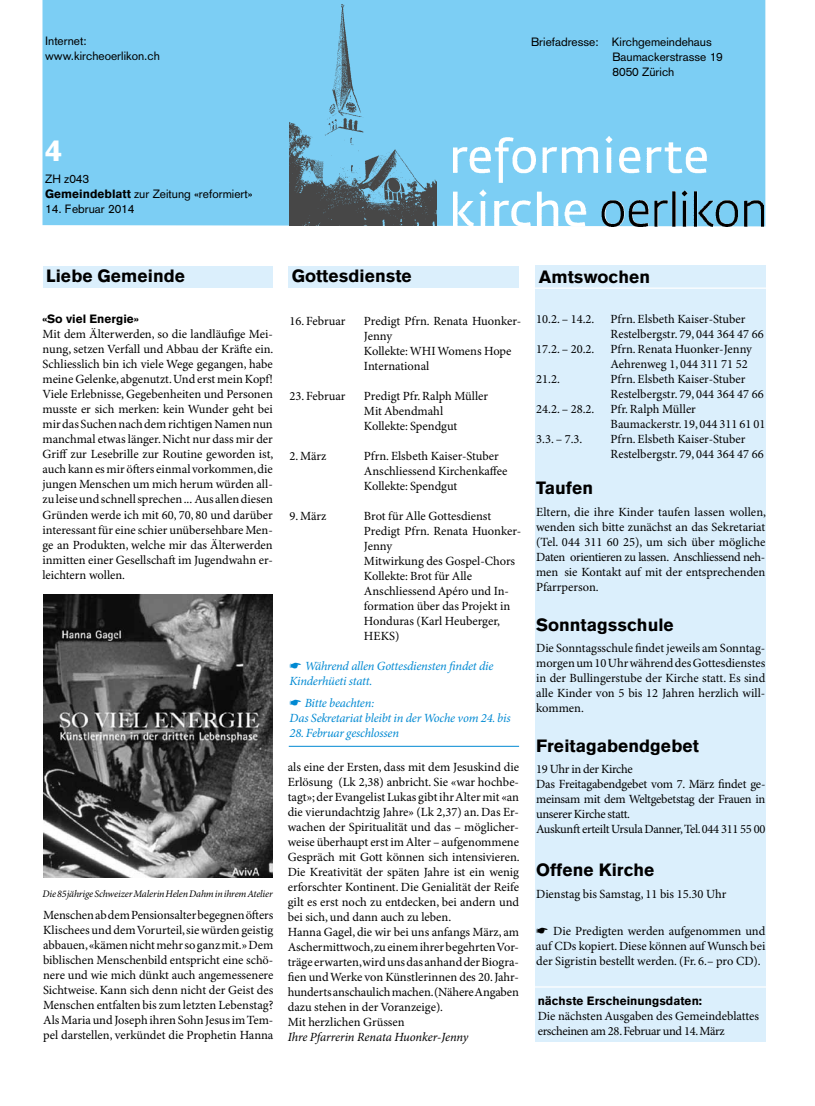
<style>
.page{position:relative;width:815px;height:1106px;background:#fff}
.page>*{position:absolute;margin:0;border:0;box-sizing:border-box;transform-origin:0 0}
.t1{font:900 30px "Akzidenz Grotesk";color:#fff}
.t2{font:900 17.5px "Akzidenz Grotesk";color:#000}
.t3{font:12.5px/15px "Minion Pro";letter-spacing:-.005em;color:#000}
.t4{font:12.5px/15px "Minion Pro";letter-spacing:-.025em;color:#000}
.t5{font:italic 12.5px/15px "Minion Pro";letter-spacing:-.02em;color:#0089d2}
.t6{font:italic 12.5px "Minion Pro";letter-spacing:-.01em;color:#000}
.t7{font:11.88px/15px "Akzidenz Grotesk";color:#000}
.t8{font:900 11.88px "Akzidenz Grotesk";color:#000}
.t9{font:italic 10px "Minion Pro";letter-spacing:-.01em;color:#000}
.s1{font-weight:900}
</style>
<div class="page">
<div style="left:535px;top:265px;width:230px;height:777px;background:#dbeffc"></div>
<div style="left:289px;top:266px;width:230px;height:21px;background:#dbeffc"></div>
<div style="left:43px;top:266px;width:230px;height:21px;background:#dbeffc"></div>
<div style="left:43px;top:0;width:722px;height:226px;background:#7ccef4"></div>
<img style="left:289px;top:0;width:147px;height:226px">
<hr style="left:531px;top:287px;width:248px;height:2px;background:#fff">
<hr style="left:527px;top:986px;width:248px;height:1px;background:#fff">
<img style="left:454px;top:136px;width:310px;height:90px">
<img style="left:597px;top:186px;width:167px;height:41px">
<img style="left:43px;top:594px;width:230px;height:283px">
<hr style="left:289px;top:746px;width:230px;height:1px;background:#0089d2">
<p class="t7" style="left:45px;top:33px;width:116px">Internet: www.kircheoerlikon.ch</p>
<p class="t7" style="left:612px;top:34px;width:112px;text-indent:-81px">Briefadresse: Kirchgemeindehaus<br>Baumackerstrasse 19<br>8050 Zürich</p>
<h1 class="t1" style="left:45px;top:132px;width:18px">4</h1>
<p class="t7" style="left:45px;top:172px;width:209px">ZH z043<br><span class="s1">Gemeindeblatt</span> zur Zeitung «reformiert»</p>
<p class="t7" style="left:45px;top:202px;width:91px">14. Februar 2014</p>
<h2 class="t2" style="left:46px;top:265px;width:141px">Liebe Gemeinde</h2>
<h2 class="t2" style="left:539px;top:266px;width:113px">Amtswochen</h2>
<p class="t3" style="left:536px;top:312px;width:60px">10.2. – 14.2.</p>
<p class="t3" style="left:611px;top:312px;width:155px">Pfrn. Elsbeth Kaiser-Stuber<br>Restelbergstr. 79, 044 364 47 66</p>
<p class="t3" style="left:536px;top:342px;width:60px">17.2. – 20.2.</p>
<p class="t3" style="left:611px;top:342px;width:143px">Pfrn. Renata Huonker-Jenny<br>Aehrenweg 1, 044 311 71 52</p>
<p class="t3" style="left:536px;top:372px;width:25px">21.2.</p>
<p class="t3" style="left:611px;top:372px;width:155px">Pfrn. Elsbeth Kaiser-Stuber<br>Restelbergstr. 79, 044 364 47 66</p>
<p class="t3" style="left:536px;top:402px;width:60px">24.2. – 28.2.</p>
<p class="t3" style="left:611px;top:402px;width:156px">Pfr. Ralph Müller<br>Baumackerstr. 19, 044 311 61 01</p>
<p class="t3" style="left:536px;top:432px;width:48px">3.3. – 7.3.</p>
<p class="t3" style="left:611px;top:432px;width:155px">Pfrn. Elsbeth Kaiser-Stuber<br>Restelbergstr. 79, 044 364 47 66</p>
<h2 class="t2" style="left:536px;top:478px;width:59px">Taufen</h2>
<p class="t3" style="left:536px;top:505px;width:231px;text-align:justify">Eltern, die ihre Kinder taufen lassen wollen, wenden sich bitte zunächst an das Sekretariat (Tel. 044 311 60 25), um sich über mögliche Daten orientieren zu lassen. Anschliessend neh&shy;men sie Kontakt auf mit der entsprechenden Pfarrperson.</p>
<h2 class="t2" style="left:536px;top:614px;width:139px">Sonntagsschule</h2>
<p class="t3" style="left:536px;top:641px;width:231px;text-align:justify">Die Sonntagsschule findet jeweils am Sonntag&shy;morgen um 10 Uhr während des Gottesdienstes in der Bullingerstube der Kirche statt. Es sind alle Kinder von 5 bis 12 Jahren herzlich will&shy;kommen.</p>
<h2 class="t2" style="left:536px;top:735px;width:164px">Freitagabendgebet</h2>
<p class="t4" style="left:536px;top:762px;width:231px">19 Uhr in der Kirche<br>Das Freitagabendgebet vom 7. März findet ge&shy;meinsam mit dem Weltgebetstag der Frauen in unserer Kirche statt.<br>Auskunft erteilt Ursula Danner, Tel. 044 311 55 00</p>
<h2 class="t2" style="left:536px;top:859px;width:120px">Offene Kirche</h2>
<p class="t3" style="left:536px;top:886px;width:192px">Dienstag bis Samstag, 11 bis 15.30 Uhr</p>
<p class="t3" style="left:536px;top:924px;width:231px;text-align:justify">☛ Die Predigten werden aufgenommen und auf CDs kopiert. Diese können auf Wunsch bei der Sigristin bestellt werden. (Fr. 6.– pro CD).</p>
<h2 class="t2" style="left:292px;top:265px;width:122px">Gottesdienste</h2>
<p class="t3" style="left:290px;top:314px;width:58px">16. Februar</p>
<p class="t3" style="left:364px;top:314px;width:159px">Predigt Pfrn. Renata Huonker-<br>Jenny<br>Kollekte: WHI Womens Hope<br>International</p>
<p class="t3" style="left:290px;top:389px;width:58px">23. Februar</p>
<p class="t3" style="left:364px;top:389px;width:126px">Predigt Pfr. Ralph Müller<br>Mit Abendmahl<br>Kollekte: Spendgut</p>
<p class="t3" style="left:290px;top:449px;width:38px">2. März</p>
<p class="t3" style="left:364px;top:449px;width:145px">Pfrn. Elsbeth Kaiser-Stuber<br>Anschliessend Kirchenkaffee<br>Kollekte: Spendgut</p>
<p class="t3" style="left:290px;top:509px;width:38px">9. März</p>
<p class="t3" style="left:364px;top:509px;width:159px">Brot für Alle Gottesdienst<br>Predigt Pfrn. Renata Huonker-<br>Jenny<br>Mitwirkung des Gospel-Chors<br>Kollekte: Brot für Alle<br>Anschliessend Apéro und In&shy;formation über das Projekt in<br>Honduras (Karl Heuberger,<br>HEKS)</p>
<p class="t5" style="left:290px;top:659px;width:205px">☛ Während allen Gottesdiensten findet die<br>Kinderhüeti statt.</p>
<p class="t5" style="left:290px;top:696px;width:223px">☛ Bitte beachten:<br>Das Sekretariat bleibt in der Woche vom 24. bis</p>
<p class="t5" style="left:290px;top:726px;width:111px">28. Februar geschlossen</p>
<p class="t8" style="left:42px;top:312px;width:98px">«So viel Energie»</p>
<p class="t3" style="left:42px;top:327px;width:232px;text-align:justify">Mit dem Älterwerden, so die landläufige Mei&shy;nung, setzen Verfall und Abbau der Kräfte ein.<br>Schliesslich bin ich viele Wege gegangen, habe meine Gelenke, abgenutzt. Und erst mein Kopf!<br>Viele Erlebnisse, Gegebenheiten und Personen musste er sich merken: kein Wunder geht bei mir das Suchen nach dem richtigen Namen nun manchmal etwas länger. Nicht nur dass mir der Griff zur Lesebrille zur Routine geworden ist, auch kann es mir öfters einmal vorkommen, die jungen Menschen um mich herum würden all&shy;zu leise und schnell sprechen ... Aus allen diesen Gründen werde ich mit 60, 70, 80 und darüber interessant für eine schier unübersehbare Men&shy;ge an Produkten, welche mir das Älterwerden inmitten einer Gesellschaft im Jugendwahn er&shy;leichtern wollen.</p>
<p class="t3" style="left:288px;top:759px;width:234px">als eine der Ersten, dass mit dem Jesuskind die Erlösung (Lk 2,38) anbricht. Sie «war hochbe&shy;tagt»; der Evangelist Lukas gibt ihr Alter mit «an die vierundachtzig Jahre» (Lk 2,37) an. Das Er&shy;wachen der Spiritualität und das – möglicher&shy;weise überhaupt erst im Alter – aufgenommene Gespräch mit Gott können sich intensivieren.<br>Die Kreativität der späten Jahre ist ein wenig erforschter Kontinent. Die Genialität der Reife gilt es erst noch zu entdecken, bei andern und bei sich, und dann auch zu leben.<br>Hanna Gagel, die wir bei uns anfangs März, am Aschermittwoch, zu einem ihrer begehrten Vor&shy;träge erwarten, wird uns das anhand der Biogra&shy;fien und Werke von Künstlerinnen des 20. Jahr&shy;hunderts anschaulich machen. (Nähere Angaben dazu stehen in der Voranzeige).<br>Mit herzlichen Grüssen</p>
<p class="t6" style="left:288px;top:1029px;width:182px">Ihre Pfarrerin Renata Huonker-Jenny</p>
<p class="t9" style="left:42px;top:887px;width:232px">Die 85jährige Schweizer Malerin Helen Dahm in ihrem Atelier</p>
<p class="t3" style="left:43px;top:908px;width:232px;text-align:justify">Menschen ab dem Pensionsalter begegnen öfters Klischees und dem Vorurteil, sie würden geistig abbauen, «kämen nicht mehr so ganz mit.» Dem biblischen Menschenbild entspricht eine schö&shy;nere und wie mich dünkt auch angemessenere Sichtweise. Kann sich denn nicht der Geist des Menschen entfalten bis zum letzten Lebenstag?<br>Als Maria und Joseph ihren Sohn Jesus im Tem&shy;pel darstellen, verkündet die Prophetin Hanna</p>
<p class="t8" style="left:538px;top:993px;width:166px">nächste Erscheinungsdaten:</p>
<p class="t3" style="left:538px;top:1008px;width:223px">Die nächsten Ausgaben des Gemeindeblattes erscheinen am 28. Februar und 14. März</p>
</div>
